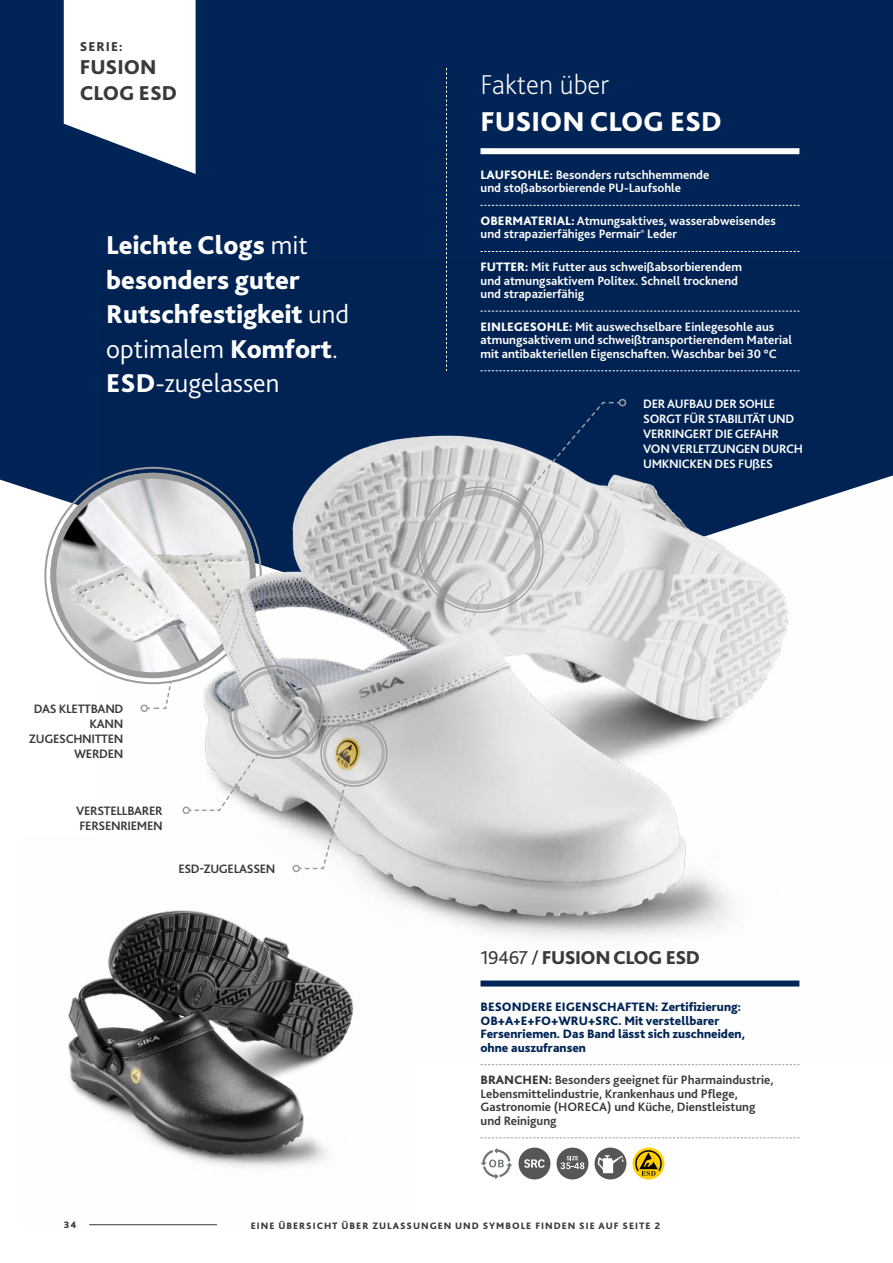
<style>
.page{position:relative;width:893px;height:1263px;background:#fff}
.page>*{position:absolute;margin:0;border:0;box-sizing:border-box;transform-origin:0 0}
.t1{font:800 28.5px "Bliss 2";color:#fff}
.t2{font:200 28.5px "Bliss 2";color:#fff}
.t3{font:800 27px/34.5px "Bliss 2";color:#fff}
.t4{font:800 21px/25.5px "Bliss 2";color:#3a3a39}
.t5{font:800 19.5px "Bliss 2";letter-spacing:-.025em;color:#3a3a39}
.t6{font:800 13.5px "Bliss 2";letter-spacing:.075em;color:#3a3a39}
.t7{font:700 12.75px/13.5px "Bliss 2";color:#fff}
.t8{font:700 12.75px/13.5px "Bliss 2";color:#3a3a39}
.t9{font:800 12.75px/13.5px "Bliss 2";color:#002455}
.t10{font:700 12.75px/15px "Bliss 2";letter-spacing:-.025em;color:#fff}
.t11{font:700 12.75px/15px "Bliss 2";letter-spacing:-.025em;color:#3a3a39}
.t12{font:800 9.75px "Bliss 2";letter-spacing:.1em;color:#3a3a39}
.s1{font-weight:300}
.s2{font-weight:800}
.s3{font-weight:400}
</style>
<div class="page">
<div style="left:0;top:0;width:893px;height:623px;background:#002455"></div>
<img style="left:68px;top:979px;width:258px;height:247px">
<img style="left:50px;top:473px;width:206px;height:205px;border-radius:103px">
<img style="left:102px;top:259px;width:791px;height:805px">
<hr style="left:89px;top:1224px;width:128px;height:1px;background:#3a3a39">
<svg style="left:446px;top:68px;width:1px;height:303px"></svg>
<div style="left:480px;top:148px;width:319px;height:6px;background:#fff"></div>
<svg style="left:480px;top:205px;width:319px;height:1px"></svg>
<svg style="left:480px;top:251px;width:319px;height:1px"></svg>
<svg style="left:480px;top:311px;width:319px;height:1px"></svg>
<svg style="left:480px;top:370px;width:319px;height:1px"></svg>
<div style="left:480px;top:980px;width:319px;height:6px;background:#002455"></div>
<svg style="left:480px;top:1064px;width:319px;height:1px"></svg>
<svg style="left:480px;top:1137px;width:319px;height:1px"></svg>
<svg style="left:480px;top:1148px;width:32px;height:31px"></svg>
<div style="left:518px;top:1147px;width:32px;height:32px;background:#565655;border-radius:50%"></div>
<svg style="left:524px;top:1159px;width:21px;height:9px"></svg>
<div style="left:556px;top:1147px;width:32px;height:32px;background:#565655;border-radius:50%"></div>
<svg style="left:560px;top:1156px;width:24px;height:13px"></svg>
<div style="left:595px;top:1147px;width:31px;height:32px;background:#565655;border-radius:50%"></div>
<svg style="left:597px;top:1155px;width:27px;height:18px"></svg>
<svg style="left:633px;top:1147px;width:31px;height:32px"></svg>
<svg style="left:634px;top:1150px;width:29px;height:26px"></svg>
<svg style="left:64px;top:0;width:132px;height:174px"></svg>
<div style="left:229px;top:665px;width:94px;height:94px;border:2px solid #9c9c9d;border-radius:50%"></div>
<div style="left:233px;top:669px;width:86px;height:86px;border:4px solid #9c9c9d;border-radius:50%"></div>
<svg style="left:146px;top:680px;width:27px;height:30px"></svg>
<div style="left:141px;top:704px;width:7px;height:8px;border:2px solid #9c9c9d;border-radius:50%"></div>
<svg style="left:298px;top:783px;width:49px;height:87px"></svg>
<div style="left:292px;top:865px;width:8px;height:7px;border:2px solid #9c9c9d;border-radius:50%"></div>
<svg style="left:188px;top:752px;width:71px;height:60px"></svg>
<div style="left:182px;top:806px;width:8px;height:8px;border:2px solid #9c9c9d;border-radius:50%"></div>
<svg style="left:518px;top:401px;width:103px;height:102px;background:#4a6181"></svg>
<div style="left:619px;top:399px;width:7px;height:7px;border:2px solid #9c9c9d;border-radius:50%"></div>
<div style="left:420px;top:489px;width:121px;height:121px;border:5px solid #9c9c9d;border-radius:50%"></div>
<div style="left:320px;top:719px;width:68px;height:68px;border:2px solid #9c9c9d;border-radius:50%"></div>
<div style="left:323px;top:722px;width:62px;height:62px;border:3px solid #9c9c9d;border-radius:50%"></div>
<p class="t6" style="left:80px;top:38px;width:44px">SERIE:</p>
<h3 class="t4" style="left:80px;top:55px;width:99px">FUSION<br>CLOG ESD</h3>
<h2 class="t3" style="left:106px;top:228px;width:244px">Leichte Clogs <span class="s1">mit </span>besonders guter<br>Rutschfestigkeit <span class="s1">und optimalem</span> Komfort<span class="s1">.<br></span>ESD<span class="s1">-zugelassen</span></h2>
<p class="t11" style="left:29px;top:701px;width:96px;text-align:right">DAS KLETTBAND<br>KANN<br>ZUGESCHNITTEN<br>WERDEN</p>
<p class="t11" style="left:76px;top:803px;width:88px">VERSTELLBARER<br>FERSENRIEMEN</p>
<p class="t11" style="left:178px;top:861px;width:99px">ESD-ZUGELASSEN</p>
<h1 class="t2" style="left:480px;top:67px;width:130px">Fakten über</h1>
<h1 class="t1" style="left:480px;top:104px;width:243px">FUSION CLOG ESD</h1>
<p class="t7" style="left:480px;top:168px;width:230px"><span class="s2">LAUFSOHLE:</span> Besonders rutschhemmende und stoßabsorbierende PU-Laufsohle</p>
<p class="t7" style="left:480px;top:214px;width:297px"><span class="s2">OBERMATERIAL:</span> Atmungsaktives, wasserabweisendes und strapazierfähiges Permair<sup>®</sup> Leder</p>
<p class="t7" style="left:480px;top:260px;width:263px"><span class="s2">FUTTER:</span> Mit Futter aus schweißabsorbierendem und atmungsaktivem Politex. Schnell trocknend und strapazierfähig</p>
<p class="t7" style="left:480px;top:320px;width:313px"><span class="s2">EINLEGESOHLE:</span> Mit auswechselbare Einlegesohle aus atmungsaktivem und schweißtransportierendem Material mit antibakteriellen Eigenschaften. Waschbar bei 30 °C</p>
<p class="t10" style="left:643px;top:396px;width:161px">DER AUFBAU DER SOHLE<br>SORGT FÜR STABILITÄT UND<br>VERRINGERT DIE GEFAHR<br>VON VERLETZUNGEN DURCH<br>UMKNICKEN DES FUßES</p>
<h3 class="t5" style="left:480px;top:945px;width:221px"><span class="s3">19467 /</span> FUSION CLOG ESD</h3>
<p class="t9" style="left:480px;top:1000px;width:266px">BESONDERE EIGENSCHAFTEN: Zertifizierung:<br>OB+A+E+FO+WRU+SRC. Mit verstellbarer Fersenriemen. Das Band lässt sich zuschneiden, ohne auszufransen</p>
<p class="t8" style="left:480px;top:1073px;width:294px"><span class="s2">BRANCHEN:</span> Besonders geeignet für Pharmaindustrie, Lebensmittelindustrie, Krankenhaus und Pflege, Gastronomie (HORECA) und Küche, Dienstleistung und Reinigung</p>
<p class="t12" style="left:64px;top:1218px;width:14px">34</p>
<p class="t12" style="left:251px;top:1219px;width:411px">EINE ÜBERSICHT ÜBER ZULASSUNGEN UND SYMBOLE FINDEN SIE AUF SEITE 2</p>
</div>
